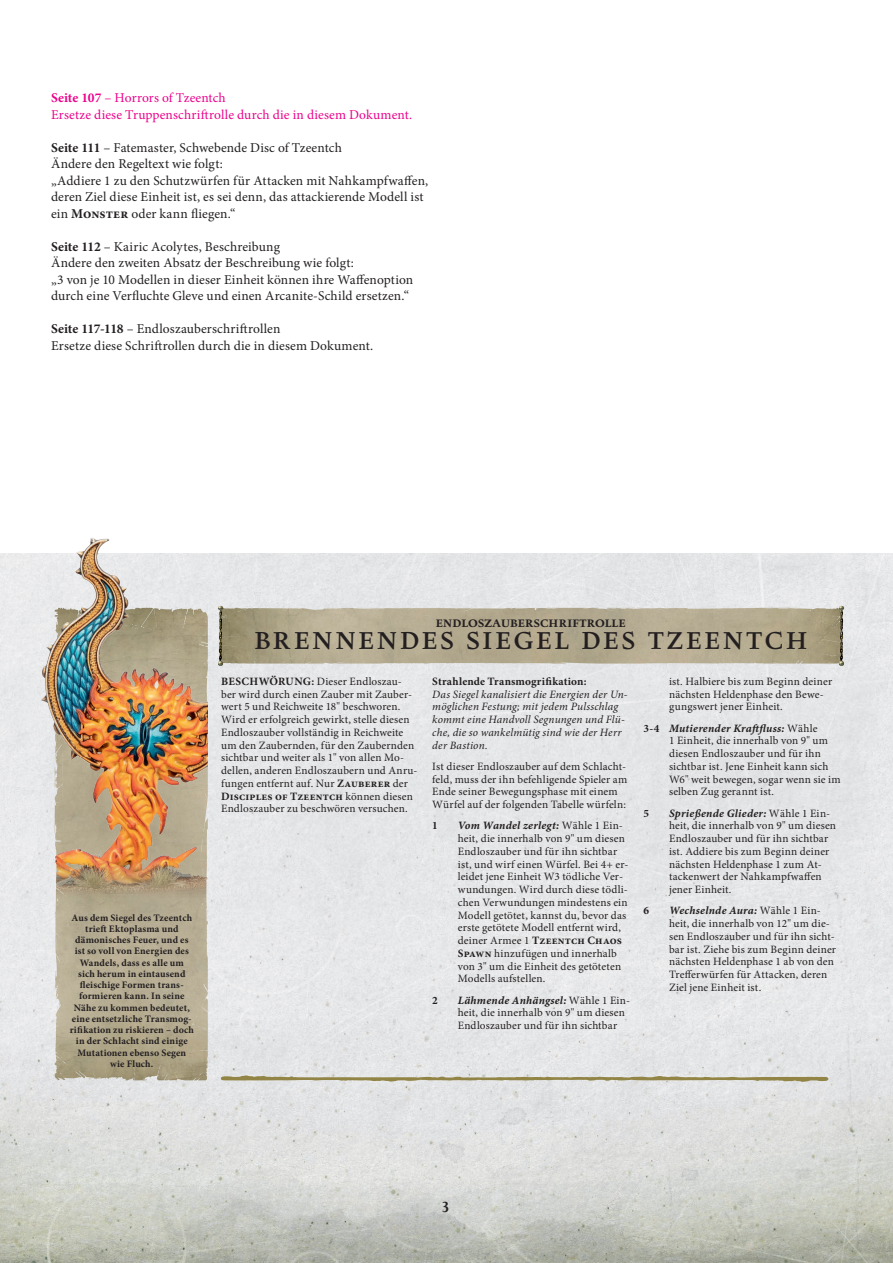
<style>
.page{position:relative;width:893px;height:1263px;background:#fff}
.page>*{position:absolute;margin:0;border:0;box-sizing:border-box;transform-origin:0 0}
.t1{font:500 25.35px "Figural Std";letter-spacing:.12em;color:#231f20}
.t2{font:13.5px/16.5px "Minion Pro";letter-spacing:.005em;color:#231f20}
.t3{font:13.5px/16.5px "Minion Pro";letter-spacing:.01em;color:#ed028c}
.t4{font:600 13.5px "Pompei Std";color:#231f20}
.t5{font:11.25px/12.8px "Minion Pro";letter-spacing:.01em;color:#231f20}
.t6{font:italic 11.25px/12.8px "Minion Pro";letter-spacing:.015em;color:#231f20}
.t7{font:11.25px "Minion Pro Bold It Capt";letter-spacing:.02em;color:#231f20}
.t8{font:700 11.25px "Minion Pro";color:#231f20}
.t9{font:700 11.25px "Figural Std";letter-spacing:.025em;color:#231f20}
.t10{font:700 9.9px/11.2px "Minion Pro";letter-spacing:.015em;color:#231f20;text-align:center}
.s1{font-weight:700}
.s2{font-family:"Minion Pro";font-weight:700}
.s3{font-family:"Minion Pro"}
</style>
<div class="page">
<img style="left:0;top:554px;width:893px;height:709px">
<img style="left:626px;top:608px;width:142px;height:2px">
<img style="left:210px;top:608px;width:20px;height:56px">
<svg style="left:218px;top:661px;width:5px;height:5px"></svg>
<svg style="left:218px;top:605px;width:5px;height:5px"></svg>
<img style="left:831px;top:608px;width:20px;height:56px">
<svg style="left:839px;top:661px;width:4px;height:5px"></svg>
<svg style="left:839px;top:605px;width:4px;height:5px"></svg>
<img style="left:31px;top:538px;width:177px;height:218px">
<svg style="left:221px;top:1075px;width:607px;height:7px;background:#bdb79b"></svg>
<p class="t3" style="left:51px;top:90px;width:363px"><span class="s1">Seite 107</span> – Horrors of Tzeentch<br>Ersetze diese Truppenschriftrolle durch die in diesem Dokument.</p>
<p class="t2" style="left:51px;top:139px;width:379px"><span class="s1">Seite 111</span> – Fatemaster, Schwebende Disc of Tzeentch<br>Ändere den Regeltext wie folgt:<br>„Addiere 1 zu den Schutzwürfen für Attacken mit Nahkampfwaffen, deren Ziel diese Einheit ist, es sei denn, das attackierende Modell ist ein <span class="s1">Monster</span> oder kann fliegen.“</p>
<p class="t2" style="left:51px;top:238px;width:364px"><span class="s1">Seite 112</span> – Kairic Acolytes, Beschreibung<br>Ändere den zweiten Absatz der Beschreibung wie folgt:<br>„3 von je 10 Modellen in dieser Einheit können ihre Waffenoption durch eine Verfluchte Gleve und einen Arcanite-Schild ersetzen.“</p>
<p class="t2" style="left:51px;top:321px;width:324px"><span class="s1">Seite 117-118</span> – Endloszauberschriftrollen<br>Ersetze diese Schriftrollen durch die in diesem Dokument.</p>
<p class="t10" style="left:70px;top:912px;width:126px">Aus dem Siegel des Tzeentch trieft Ektoplasma und dämonisches Feuer, und es ist so voll von Energien des<br>Wandels, dass es alle um<br>sich herum in eintausend fleischige Formen trans&shy;formieren kann. In seine<br>Nähe zu kommen bedeutet, eine entsetzliche Transmog&shy;rifikation zu riskieren – doch in der Schlacht sind einige<br>Mutationen ebenso Segen wie Fluch.</p>
<p class="t9" style="left:436px;top:616px;width:191px">ENDLOSZAUBERSCHRIFTROLLE</p>
<h1 class="t1" style="left:254px;top:626px;width:554px">BRENNENDES SIEGEL DES TZEENTCH</h1>
<p class="t5" style="left:221px;top:675px;width:198px"><span class="s1">BESCHWÖRUNG:</span> Dieser Endloszau&shy;ber wird durch einen Zauber mit Zauber&shy;wert 5 und Reichweite 18" beschworen.<br>Wird er erfolgreich gewirkt, stelle diesen Endloszauber vollständig in Reichweite um den Zaubernden, für den Zaubernden sichtbar und weiter als 1" von allen Mo&shy;dellen, anderen Endloszaubern und Anru&shy;fungen entfernt auf. Nur <span class="s1">Zauberer</span> der <span class="s1">Disciples of Tzeentch</span> können diesen Endloszauber zu beschwören versuchen.</p>
<p class="t8" style="left:432px;top:673px;width:156px">Strahlende Transmogrifikation:</p>
<p class="t5" style="left:669px;top:675px;width:165px">ist. Halbiere bis zum Beginn deiner nächsten Heldenphase den Bewe&shy;gungswert jener Einheit.</p>
<p class="t7" style="left:643px;top:721px;width:176px"><span class="s2">3-4</span> Mutierender Kraftfluss: <span class="s3">Wähle</span></p>
<p class="t5" style="left:669px;top:734px;width:173px">1 Einheit, die innerhalb von 9" um diesen Endloszauber und für ihn sichtbar ist. Jene Einheit kann sich<br>W6" weit bewegen, sogar wenn sie im selben Zug gerannt ist.</p>
<p class="t8" style="left:643px;top:805px;width:7px">5</p>
<p class="t7" style="left:669px;top:806px;width:163px">Sprießende Glieder: <span class="s3">Wähle 1 Ein-</span></p>
<p class="t5" style="left:669px;top:819px;width:169px">heit, die innerhalb von 9" um diesen<br>Endloszauber und für ihn sichtbar ist. Addiere bis zum Beginn deiner nächsten Heldenphase 1 zum At&shy;tackenwert der Nahkampfwaffen jener Einheit.</p>
<p class="t8" style="left:643px;top:903px;width:7px">6</p>
<p class="t7" style="left:669px;top:904px;width:153px">Wechselnde Aura: <span class="s3">Wähle 1 Ein-</span></p>
<p class="t5" style="left:669px;top:917px;width:169px">heit, die innerhalb von 12" um die&shy;sen Endloszauber und für ihn sicht&shy;bar ist. Ziehe bis zum Beginn deiner nächsten Heldenphase 1 ab von den<br>Trefferwürfen für Attacken, deren<br>Ziel jene Einheit ist.</p>
<p class="t6" style="left:432px;top:688px;width:197px">Das Siegel kanalisiert die Energien der Un&shy;möglichen Festung; mit jedem Pulsschlag kommt eine Handvoll Segnungen und Flü&shy;che, die so wankelmütig sind wie der Herr der Bastion.</p>
<p class="t5" style="left:432px;top:760px;width:197px">Ist dieser Endloszauber auf dem Schlacht&shy;feld, muss der ihn befehligende Spieler am Ende seiner Bewegungsphase mit einem Würfel auf der folgenden Tabelle würfeln:</p>
<p class="t8" style="left:432px;top:818px;width:7px">1</p>
<p class="t7" style="left:458px;top:819px;width:167px">Vom Wandel zerlegt: <span class="s3">Wähle 1 Ein-</span></p>
<p class="t5" style="left:458px;top:832px;width:172px">heit, die innerhalb von 9" um diesen Endloszauber und für ihn sichtbar ist, und wirf einen Würfel. Bei 4+ er&shy;leidet jene Einheit W3 tödliche Ver&shy;wundungen. Wird durch diese tödli&shy;chen Verwundungen mindestens ein Modell getötet, kannst du, bevor das erste getötete Modell entfernt wird, deiner Armee 1 <span class="s1">Tzeentch Chaos Spawn</span> hinzufügen und innerhalb von 3" um die Einheit des getöteten Modells aufstellen.</p>
<p class="t8" style="left:432px;top:992px;width:7px">2</p>
<p class="t7" style="left:458px;top:993px;width:174px">Lähmende Anhängsel: <span class="s3">Wähle 1 Ein-</span></p>
<p class="t5" style="left:458px;top:1006px;width:169px">heit, die innerhalb von 9" um diesen<br>Endloszauber und für ihn sichtbar</p>
<p class="t4" style="left:442px;top:1198px;width:9px">3</p>
</div>
